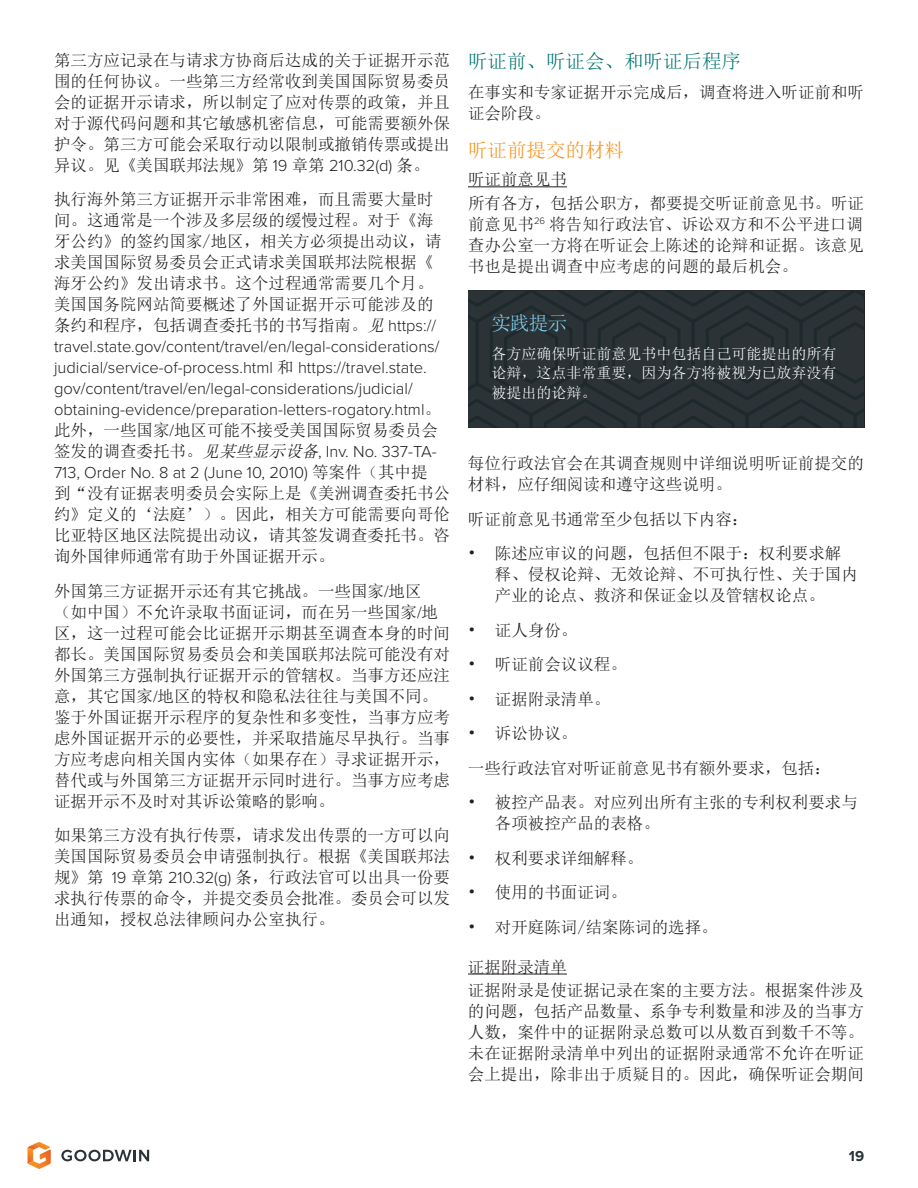
<style>
.page{position:relative;width:918px;height:1188px;background:#fff}
.page>*{position:absolute;margin:0;border:0;box-sizing:border-box;transform-origin:0 0}
.t1{font:19.5px "Sim Sun";color:#007672}
.t2{font:19.5px "Sim Sun";color:#f7931d}
.t3{font:19.5px "Sim Sun";color:#80cfec}
.t4{font:16.5px/21px "Sim Sun";color:#231f20}
.t5{font:300 16.5px/21px "Proxima Nova";color:#231f20}
.t6{font:15px/19.5px "Sim Sun";color:#fff;text-align:justify}
.t7{font:700 15px "Proxima Nova";color:#2b3337}
.s1{font-family:"Proxima Nova";font-weight:300}
.s2{font-style:italic}
.s3{font-family:"Sim Sun";font-weight:400}
.s4{font-family:"Sim Sun";font-weight:400;font-style:italic}
</style>
<div class="page">
<svg style="left:61px;top:1150px;width:88px;height:11px"></svg>
<svg style="left:28px;top:1142px;width:23px;height:27px"></svg>
<hr style="left:468px;top:186px;width:99px;height:1px;background:#231f20">
<hr style="left:468px;top:974px;width:99px;height:1px;background:#231f20">
<svg style="left:468px;top:291px;width:396px;height:137px;background:#283034"></svg>
<p class="t4" style="left:54px;top:49px;width:397px;text-align:justify">第三方应记录在与请求方协商后达成的关于证据开示范围的任何协议。一些第三方经常收到美国国际贸易委员会的证据开示请求，所以制定了应对传票的政策，并且对于源代码问题和其它敏感机密信息，可能需要额外保护令。第三方可能会采取行动以限制或撤销传票或提出异议。见《美国联邦法规》第 <span class="s1">19</span> 章第 <span class="s1">210.32(d)</span> 条。</p>
<p class="t4" style="left:54px;top:189px;width:389px">执行海外第三方证据开示非常困难，而且需要大量时间。这通常是一个涉及多层级的缓慢过程。对于《海牙公约》的签约国家/地区，相关方必须提出动议，请求美国国际贸易委员会正式请求美国联邦法院根据《海牙公约》发出请求书。这个过程通常需要几个月。美国国务院网站简要概述了外国证据开示可能涉及的条约和程序，包括调查委托书的书写指南。<span class="s2">见</span> <span class="s1">https://</span></p>
<p class="t5" style="left:54px;top:337px;width:389px">travel.state.gov/content/travel/en/legal-considerations/ judicial/service-of-process.html <span class="s3">和</span> https://travel.state. gov/content/travel/en/legal-considerations/judicial/ obtaining-evidence/preparation-letters-rogatory.html<span class="s3">。</span></p>
<p class="t4" style="left:54px;top:420px;width:386px">此外，一些国家<span class="s1">/</span>地区可能不接受美国国际贸易委员会</p>
<p class="t5" style="left:54px;top:442px;width:384px"><span class="s3">签发的调查委托书。</span><span class="s4">见某些显示设备</span>, Inv. No. 337-TA-<br>713, Order No. 8 at 2 (June 10, 2010) <span class="s3">等案件（其中提</span></p>
<p class="t4" style="left:54px;top:483px;width:397px;text-align:justify">到“没有证据表明委员会实际上是《美洲调查委托书公约》定义的‘法庭’）。因此，相关方可能需要向哥伦比亚特区地区法院提出动议，请其签发调查委托书。咨询外国律师通常有助于外国证据开示。</p>
<p class="t4" style="left:54px;top:580px;width:397px">外国第三方证据开示还有其它挑战。一些国家<span class="s1">/</span>地区<br>（如中国）不允许录取书面证词，而在另一些国家<span class="s1">/</span>地区，这一过程可能会比证据开示期甚至调查本身的时间都长。美国国际贸易委员会和美国联邦法院可能没有对外国第三方强制执行证据开示的管辖权。当事方还应注意，其它国家<span class="s1">/</span>地区的特权和隐私法往往与美国不同。鉴于外国证据开示程序的复杂性和多变性，当事方应考虑外国证据开示的必要性，并采取措施尽早执行。当事方应考虑向相关国内实体（如果存在）寻求证据开示，替代或与外国第三方证据开示同时进行。当事方应考虑证据开示不及时对其诉讼策略的影响。</p>
<p class="t4" style="left:54px;top:825px;width:397px;text-align:justify">如果第三方没有执行传票，请求发出传票的一方可以向美国国际贸易委员会申请强制执行。根据《美国联邦法规》第 <span class="s1">19</span> 章第 <span class="s1">210.32(g)</span> 条，行政法官可以出具一份要求执行传票的命令，并提交委员会批准。委员会可以发出通知，授权总法律顾问办公室执行。</p>
<p class="t1" style="left:468px;top:51px;width:274px">听证前、听证会、和听证后程序</p>
<p class="t4" style="left:468px;top:81px;width:397px">在事实和专家证据开示完成后，调查将进入听证前和听证会阶段。</p>
<p class="t2" style="left:468px;top:140px;width:157px">听证前提交的材料</p>
<p class="t4" style="left:468px;top:168px;width:397px;line-height:23.1px">听证前意见书<br>所有各方，包括公职方，都要提交听证前意见书。听证</p>
<p class="t4" style="left:468px;top:213px;width:398px;text-align:justify">前意见书<sup>26</sup> 将告知行政法官、诉讼双方和不公平进口调查办公室一方将在听证会上陈述的论辩和证据。该意见书也是提出调查中应考虑的问题的最后机会。</p>
<p class="t3" style="left:492px;top:314px;width:77px">实践提示</p>
<p class="t6" style="left:492px;top:343px;width:346px">各方应确保听证前意见书中包括自己可能提出的所有论辩，这点非常重要，因为各方将被视为已放弃没有被提出的论辩。</p>
<p class="t4" style="left:468px;top:453px;width:398px">每位行政法官会在其调查规则中详细说明听证前提交的材料，应仔细阅读和遵守这些说明。</p>
<p class="t4" style="left:468px;top:508px;width:282px">听证前意见书通常至少包括以下内容：</p>
<p class="t4" style="left:495px;top:543px;width:365px;text-indent:-27px">• 陈述应审议的问题，包括但不限于：权利要求解释、侵权论辩、无效论辩、不可执行性、关于国内产业的论点、救济和保证金以及管辖权论点。</p>
<p class="t4" style="left:468px;top:619px;width:111px">• 证人身份。</p>
<p class="t4" style="left:468px;top:654px;width:160px">• 听证前会议议程。</p>
<p class="t4" style="left:468px;top:688px;width:144px">• 证据附录清单。</p>
<p class="t4" style="left:468px;top:716px;width:364px;line-height:34.5px">• 诉讼协议。<br>一些行政法官对听证前意见书有额外要求，包括：</p>
<p class="t4" style="left:495px;top:792px;width:365px;text-indent:-27px">• 被控产品表。对应列出所有主张的专利权利要求与各项被控产品的表格。</p>
<p class="t4" style="left:468px;top:847px;width:177px">• 权利要求详细解释。</p>
<p class="t4" style="left:468px;top:882px;width:160px">• 使用的书面证词。</p>
<p class="t4" style="left:468px;top:916px;width:251px">• 对开庭陈词/结案陈词的选择。</p>
<p class="t4" style="left:468px;top:955px;width:398px;line-height:23.1px">证据附录清单<br>证据附录是使证据记录在案的主要方法。根据案件涉及</p>
<p class="t4" style="left:468px;top:1000px;width:398px;text-align:justify">的问题，包括产品数量、系争专利数量和涉及的当事方人数，案件中的证据附录总数可以从数百到数千不等。未在证据附录清单中列出的证据附录通常不允许在听证会上提出，除非出于质疑目的。因此，确保听证会期间</p>
<p class="t7" style="left:849px;top:1147px;width:17px">19</p>
</div>
